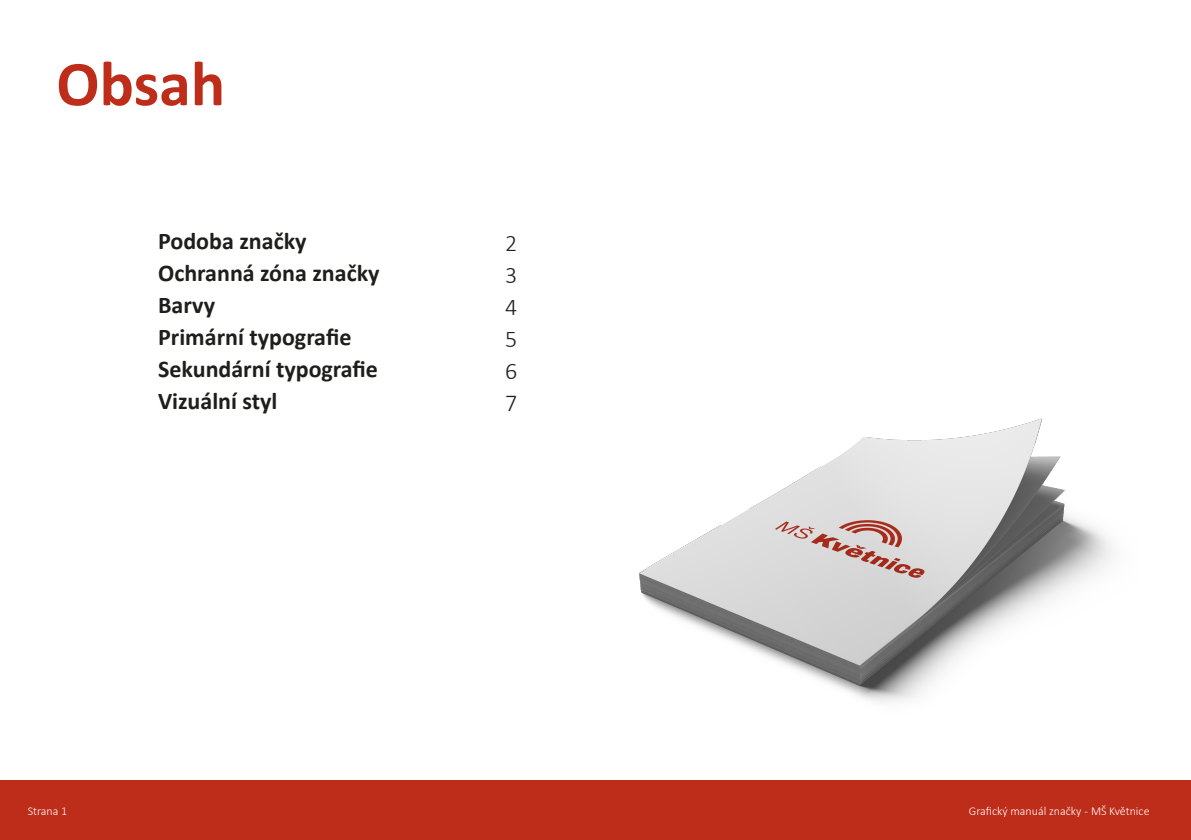
<style>
.page{position:relative;width:1191px;height:840px;background:#fff}
.page>*{position:absolute;margin:0;border:0;box-sizing:border-box;transform-origin:0 0}
.t1{font:700 64px "Calibri";color:#be2c1a}
.t2{font:700 24px/32px "Calibri";color:#1e1e1c}
.t3{font:300 24px/32px "Calibri";color:#1e1e1c;text-align:justify}
.t4{font:300 12px "Calibri";color:#fff}
</style>
<div class="page">
<div style="left:0;top:780px;width:1191px;height:59px;background:#be2c1a"></div>
<img style="left:639px;top:418px;width:474px;height:284px">
<h1 class="t1" style="left:56px;top:39px;width:170px">Obsah</h1>
<p class="t2" style="left:158px;top:224px;width:223px">Podoba značky<br>Ochranná zóna značky<br>Barvy<br>Primární typografie<br>Sekundární typografie<br>Vizuální styl</p>
<p class="t3" style="left:505px;top:226px;width:14px">2<br>3<br>4<br>5<br>6<br>7</p>
<p class="t4" style="left:28px;top:803px;width:41px">Strana 1</p>
<p class="t4" style="left:968px;top:803px;width:182px">Grafický manuál značky - MŠ Květnice</p>
</div>
